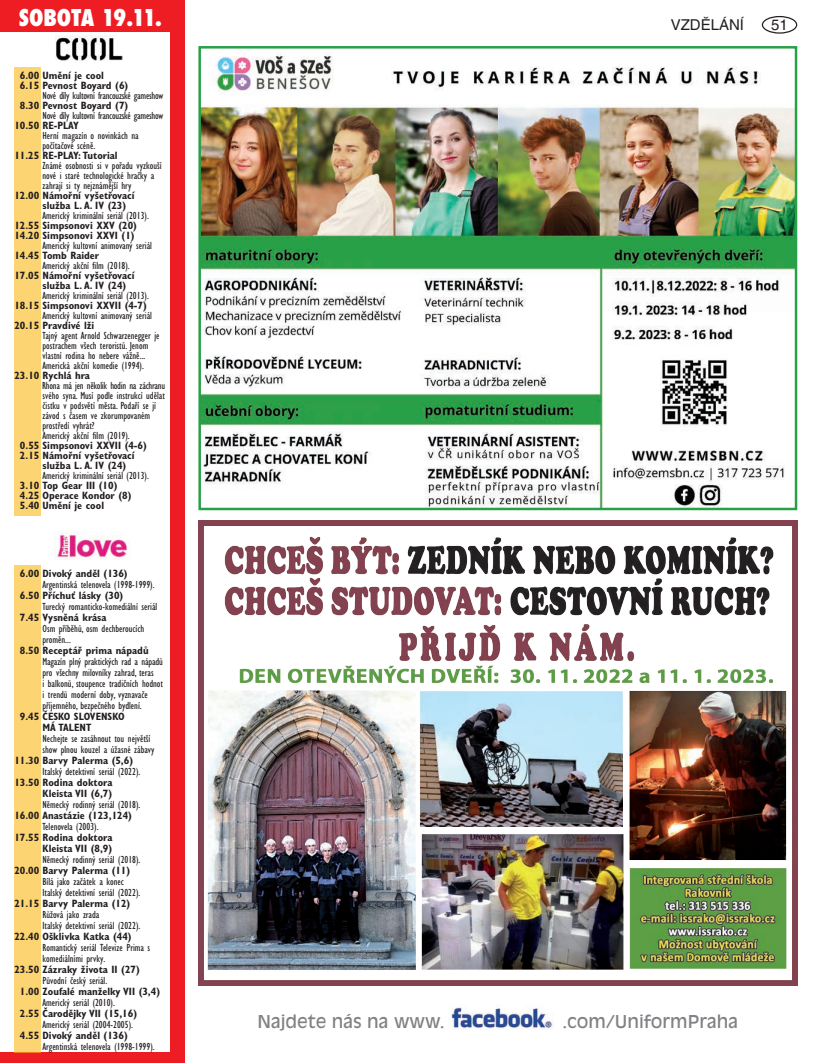
<style>
.page{position:relative;width:815px;height:1063px;background:#fff}
.page>*{position:absolute;margin:0;border:0;box-sizing:border-box;transform-origin:0 0}
.t1{font:800 condensed 22.5px "Futura";letter-spacing:-.005em;color:#fff}
.t2{font:17.5px "Antique Olive CE";color:#808285}
.t3{font:15px "Helvetica CE";color:#231f20}
.t4{font:condensed 10.62px/10px "Gill Sans CE";color:#231f20}
.t5{font:700 condensed 10.62px/10px "Gill Sans CE";color:#231f20}
.t6{font:condensed 10.62px "Gill Sans CE";letter-spacing:-.02em;color:#231f20}
</style>
<div class="page">
<div style="left:762px;top:16px;width:35px;height:18px;border:1px solid #231f20;border-radius:50%"></div>
<img style="left:451px;top:1007px;width:103px;height:23px">
<div style="left:0;top:0;width:184px;height:32px;background:#ee1d23"></div>
<img style="left:55px;top:36px;width:67px;height:25px">
<div style="left:170px;top:0;width:14px;height:1063px;background:#ee1d23"></div>
<div style="left:0;top:1052px;width:174px;height:11px;background:#ee1d23"></div>
<div style="left:14px;top:67px;width:27px;height:449px;background:#fdd472"></div>
<img style="left:55px;top:531px;width:75px;height:29px">
<div style="left:14px;top:565px;width:27px;height:487px;background:#fdd472"></div>
<img style="left:201px;top:53px;width:593px;height:454px">
<div style="left:198px;top:46px;width:599px;height:464px;border:2px solid #28a047"></div>
<img style="left:198px;top:521px;width:599px;height:464px">
<h1 class="t1" style="left:19px;top:2px;width:145px">SOBOTA 19.11.</h1>
<p class="t5" style="left:20px;top:71px;width:110px">6.00 Umění je cool<br>6.15 Pevnost Boyard (6)</p>
<p class="t6" style="left:43px;top:89px;width:122px">Nové díly kultovní francouzské gameshow</p>
<p class="t5" style="left:20px;top:101px;width:110px">8.30 Pevnost Boyard (7)</p>
<p class="t6" style="left:43px;top:109px;width:122px">Nové díly kultovní francouzské gameshow</p>
<p class="t5" style="left:14px;top:121px;width:66px">10.50 RE-PLAY</p>
<p class="t4" style="left:42px;top:131px;width:98px">Herní magazín o novinkách na počítačové scéně.</p>
<p class="t5" style="left:14px;top:151px;width:105px">11.25 RE-PLAY: Tutorial</p>
<p class="t4" style="left:43px;top:161px;width:121px">Známé osobnosti si v pořadu vyzkouší nové i staré technologické hračky a zahrají si ty nejznámější hry</p>
<p class="t5" style="left:43px;top:191px;width:94px;text-indent:-28px">12.00 Námořní vyšetřovací služba L. A. IV (23)</p>
<p class="t4" style="left:43px;top:211px;width:108px">Americký kriminální seriál (2013).</p>
<p class="t5" style="left:14px;top:221px;width:124px">12.55 Simpsonovi XXV (20)<br>14.20 Simpsonovi XXVI (1)</p>
<p class="t4" style="left:43px;top:241px;width:111px">Americký kultovní animovaný seriál</p>
<p class="t5" style="left:14px;top:251px;width:86px">14.45 Tomb Raider</p>
<p class="t4" style="left:43px;top:261px;width:89px">Americký akční film (2018).</p>
<p class="t5" style="left:43px;top:271px;width:94px;text-indent:-28px">17.05 Námořní vyšetřovací služba L. A. IV (24)</p>
<p class="t4" style="left:43px;top:291px;width:108px">Americký kriminální seriál (2013).</p>
<p class="t5" style="left:14px;top:301px;width:134px">18.15 Simpsonovi XXVII (4-7)</p>
<p class="t4" style="left:43px;top:311px;width:111px">Americký kultovní animovaný seriál</p>
<p class="t5" style="left:14px;top:321px;width:82px">20.15 Pravdivé lži</p>
<p class="t4" style="left:43px;top:331px;width:118px">Tajný agent Arnold Schwarzenegger je postrachem všech teroristů. Jenom vlastní rodina ho nebere vážně...<br>Americká akční komedie (1994).</p>
<p class="t5" style="left:14px;top:371px;width:77px">23.10 Rychlá hra</p>
<p class="t4" style="left:42px;top:381px;width:124px">Rhona má jen několik hodin na záchranu svého syna. Musí podle instrukcí udělat čistku v podsvětí města. Podaří se jí závod s časem ve zkorumpovaném prostředí vyhrát?<br>Americký akční film (2019).</p>
<p class="t5" style="left:20px;top:441px;width:129px">0.55 Simpsonovi XXVII (4-6)</p>
<p class="t5" style="left:20px;top:451px;width:116px">2.15 Námořní vyšetřovací</p>
<p class="t5" style="left:43px;top:461px;width:85px">služba L. A. IV (24)</p>
<p class="t4" style="left:43px;top:471px;width:108px">Americký kriminální seriál (2013).</p>
<p class="t5" style="left:20px;top:481px;width:113px">3.10 Top Gear III (10)<br>4.25 Operace Kondor (8)<br>5.40 Umění je cool</p>
<p class="t5" style="left:20px;top:568px;width:109px">6.00 Divoký anděl (136)</p>
<p class="t4" style="left:43px;top:579px;width:114px">Argentinská telenovela (1998-1999).</p>
<p class="t5" style="left:20px;top:590px;width:105px">6.50 Příchuť lásky (30)</p>
<p class="t4" style="left:43px;top:601px;width:116px">Turecký romanticko-komediální seriál</p>
<p class="t5" style="left:20px;top:612px;width:88px">7.45 Vysněná krása</p>
<p class="t4" style="left:42px;top:623px;width:103px;line-height:11px">Osm příběhů, osm dechberoucích proměn...</p>
<p class="t5" style="left:20px;top:645px;width:130px">8.50 Receptář prima nápadů</p>
<p class="t4" style="left:42px;top:656px;width:122px;line-height:11px">Magazín plný praktických rad a nápadů pro všechny milovníky zahrad, teras<br>i balkonů, stoupence tradičních hodnot i trendů moderní doby, vyznavače příjemného, bezpečného bydlení.</p>
<p class="t5" style="left:43px;top:711px;width:84px;line-height:11px;text-indent:-23px">9.45 ČESKO SLOVENSKO<br>MÁ TALENT</p>
<p class="t4" style="left:43px;top:733px;width:113px;line-height:11px">Nechejte se zasáhnout tou největší show plnou kouzel a úžasné zábavy</p>
<p class="t5" style="left:14px;top:755px;width:120px">11.30 Barvy Palerma (5,6)</p>
<p class="t4" style="left:43px;top:766px;width:99px">Italský detektivní seriál (2022).</p>
<p class="t5" style="left:14px;top:777px;width:100px;line-height:11px;text-align:right">13.50 Rodina doktora<br>Kleista VII (6,7)</p>
<p class="t4" style="left:43px;top:799px;width:99px">Německý rodinný seriál (2018).</p>
<p class="t5" style="left:14px;top:810px;width:119px">16.00 Anastázie (123,124)</p>
<p class="t4" style="left:43px;top:821px;width:58px">Telenovela (2003).</p>
<p class="t5" style="left:14px;top:832px;width:100px;line-height:11px;text-align:right">17.55 Rodina doktora<br>Kleista VII (8,9)</p>
<p class="t4" style="left:43px;top:854px;width:99px">Německý rodinný seriál (2018).</p>
<p class="t5" style="left:14px;top:865px;width:117px">20.00 Barvy Palerma (11)</p>
<p class="t4" style="left:42px;top:876px;width:99px;line-height:11px">Bílá jako začátek a konec<br>Italský detektivní seriál (2022).</p>
<p class="t5" style="left:14px;top:898px;width:117px">21.15 Barvy Palerma (12)</p>
<p class="t4" style="left:42px;top:909px;width:99px;line-height:11px">Růžová jako zrada<br>Italský detektivní seriál (2022).</p>
<p class="t5" style="left:14px;top:931px;width:119px">22.40 Ošklivka Katka (44)</p>
<p class="t4" style="left:43px;top:942px;width:109px;line-height:11px">Romantický seriál Televize Prima s komediálními prvky.</p>
<p class="t5" style="left:14px;top:964px;width:127px">23.50 Zázraky života II (27)</p>
<p class="t4" style="left:43px;top:975px;width:66px">Původní český seriál.</p>
<p class="t5" style="left:20px;top:986px;width:142px">1.00 Zoufalé manželky VII (3,4)</p>
<p class="t4" style="left:43px;top:997px;width:74px">Americký seriál (2010).</p>
<p class="t5" style="left:20px;top:1008px;width:119px">2.55 Čarodějky VII (15,16)</p>
<p class="t4" style="left:43px;top:1019px;width:92px">Americký seriál (2004-2005).</p>
<p class="t5" style="left:20px;top:1030px;width:109px">4.55 Divoký anděl (136)</p>
<p class="t4" style="left:43px;top:1041px;width:114px">Argentinská telenovela (1998-1999).</p>
<h3 class="t3" style="left:671px;top:16px;width:75px">VZDĚLÁNÍ</h3>
<h3 class="t3" style="left:771px;top:16px;width:18px">51</h3>
<h2 class="t2" style="left:257px;top:1012px;width:189px">Najdete nás na www.</h2>
<h2 class="t2" style="left:562px;top:1012px;width:177px">.com/UniformPraha</h2>
</div>
